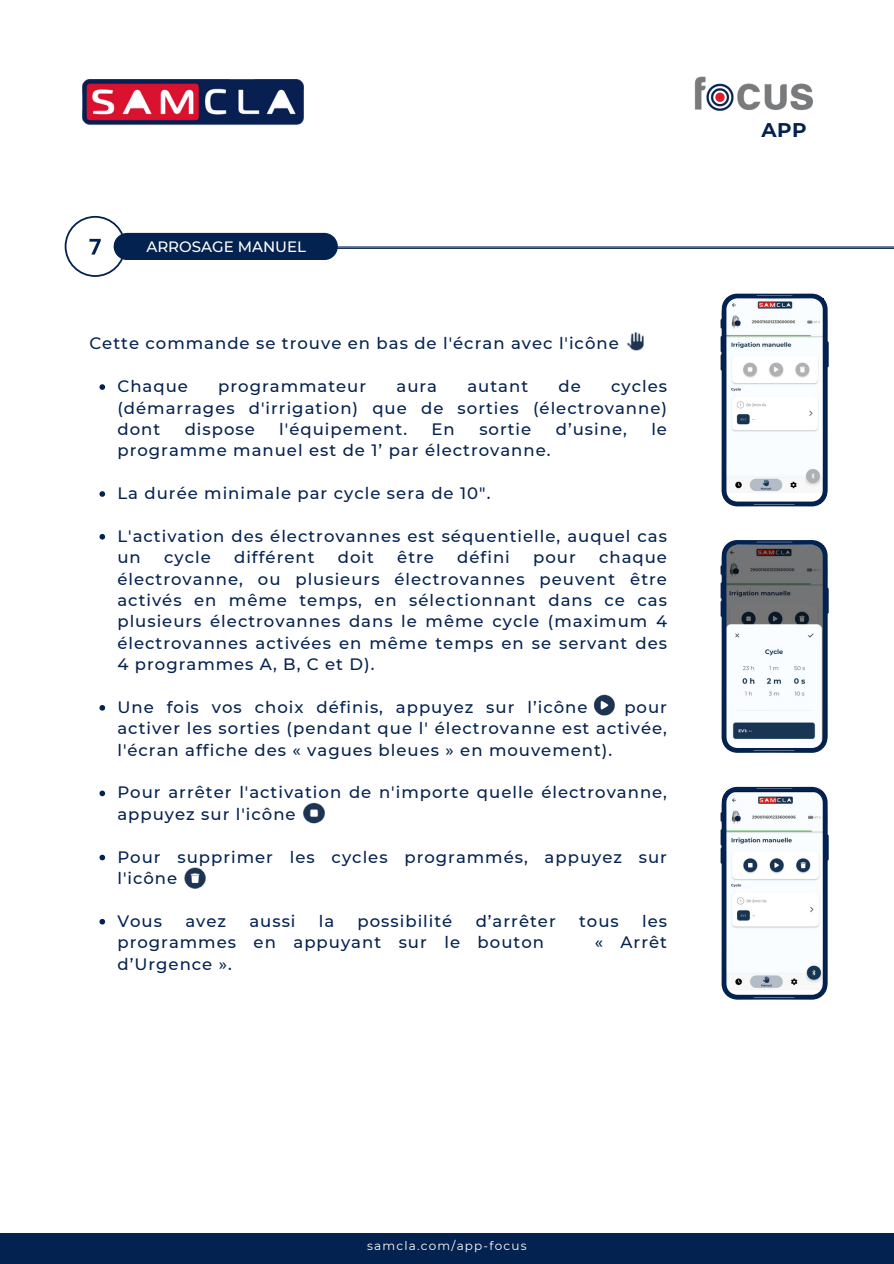
<style>
.page{position:relative;width:894px;height:1264px;background:#fff}
.page>*{position:absolute;margin:0;border:0;box-sizing:border-box;transform-origin:0 0}
.t1{font:700 19.8px "Montserrat";color:#04224f}
.t2{font:500 16.5px/21.3px "Montserrat";letter-spacing:.06em;color:#04224f;text-align:justify}
.t3{font:500 15px "Montserrat";color:#fff}
.t4{font:12px "Montserrat";letter-spacing:.1em;color:#fff}
</style>
<div class="page">
<img style="left:626px;top:332px;width:18px;height:19px">
<svg style="left:720px;top:293px;width:108px;height:213px"></svg>
<svg style="left:720px;top:786px;width:108px;height:213px"></svg>
<svg style="left:720px;top:540px;width:108px;height:212px"></svg>
<svg style="left:99px;top:384px;width:6px;height:6px"></svg>
<svg style="left:99px;top:491px;width:6px;height:6px"></svg>
<svg style="left:99px;top:534px;width:6px;height:5px"></svg>
<svg style="left:99px;top:705px;width:6px;height:5px"></svg>
<svg style="left:99px;top:790px;width:6px;height:6px"></svg>
<svg style="left:99px;top:854px;width:6px;height:6px"></svg>
<svg style="left:99px;top:918px;width:6px;height:6px"></svg>
<img style="left:593px;top:694px;width:22px;height:22px">
<img style="left:303px;top:802px;width:22px;height:22px">
<img style="left:184px;top:867px;width:22px;height:22px">
<img style="left:82px;top:79px;width:222px;height:46px">
<img style="left:694px;top:76px;width:119px;height:35px">
<svg style="left:65px;top:216px;width:59px;height:61px"></svg>
<hr style="left:203px;top:248px;width:690px;height:1px;background:#04224f">
<hr style="left:205px;top:246px;width:688px;height:1px;background:#04224f">
<div style="left:114px;top:233px;width:224px;height:27px;background:#04224f;border-radius:14px"></div>
<div style="left:0;top:1232px;width:893px;height:31px;background:#04224f"></div>
<p class="t3" style="left:146px;top:237px;width:161px">ARROSAGE MANUEL</p>
<h2 class="t2" style="left:89px;top:333px;width:531px">Cette commande se trouve en bas de l'écran avec l'icône</h2>
<p class="t2" style="left:117px;top:375px;width:72px">Chaque</p>
<p class="t2" style="left:218px;top:375px;width:149px">programmateur</p>
<p class="t2" style="left:396px;top:375px;width:42px">aura</p>
<p class="t2" style="left:467px;top:375px;width:62px">autant</p>
<p class="t2" style="left:558px;top:375px;width:24px">de</p>
<p class="t2" style="left:117px;top:375px;width:551px;text-indent:493px">cycles (démarrages d'irrigation) que de sorties (électrovanne) dont</p>
<p class="t2" style="left:185px;top:418px;width:72px">dispose</p>
<p class="t2" style="left:279px;top:418px;width:129px">l'équipement.</p>
<p class="t2" style="left:431px;top:418px;width:25px">En</p>
<p class="t2" style="left:479px;top:418px;width:53px">sortie</p>
<p class="t2" style="left:555px;top:418px;width:73px">d’usine,</p>
<p class="t2" style="left:651px;top:418px;width:17px">le</p>
<p class="t2" style="left:117px;top:440px;width:434px">programme manuel est de 1’ par électrovanne.</p>
<h3 class="t2" style="left:117px;top:482px;width:374px">La durée minimale par cycle sera de 10".</h3>
<p class="t2" style="left:117px;top:525px;width:551px">L'activation des électrovannes est séquentielle, auquel cas un</p>
<p class="t2" style="left:164px;top:546px;width:48px">cycle</p>
<p class="t2" style="left:234px;top:546px;width:82px">différent</p>
<p class="t2" style="left:338px;top:546px;width:38px">doit</p>
<p class="t2" style="left:397px;top:546px;width:38px">être</p>
<p class="t2" style="left:457px;top:546px;width:54px">défini</p>
<p class="t2" style="left:533px;top:546px;width:44px">pour</p>
<p class="t2" style="left:117px;top:546px;width:551px;text-indent:481px">chaque électrovanne, ou plusieurs électrovannes peuvent être activés en même temps, en sélectionnant dans ce cas plusieurs électrovannes dans le même cycle (maximum 4 électrovannes activées en même temps en se servant des 4 programmes A, B, C et D).</p>
<p class="t2" style="left:117px;top:696px;width:471px">Une fois vos choix définis, appuyez sur l’icône</p>
<p class="t2" style="left:117px;top:696px;width:551px;text-indent:507px">pour activer les sorties (pendant que l' électrovanne est activée, l'écran affiche des « vagues bleues » en mouvement).</p>
<p class="t2" style="left:117px;top:782px;width:551px">Pour arrêter l'activation de n'importe quelle électrovanne, appuyez sur l'icône</p>
<p class="t2" style="left:117px;top:846px;width:551px">Pour supprimer les cycles programmés, appuyez sur l'icône</p>
<p class="t2" style="left:117px;top:910px;width:46px">Vous</p>
<p class="t2" style="left:185px;top:910px;width:42px">avez</p>
<p class="t2" style="left:249px;top:910px;width:48px">aussi</p>
<p class="t2" style="left:319px;top:910px;width:17px">la</p>
<p class="t2" style="left:357px;top:910px;width:96px">possibilité</p>
<p class="t2" style="left:475px;top:910px;width:82px">d’arrêter</p>
<p class="t2" style="left:579px;top:910px;width:41px">tous</p>
<p class="t2" style="left:642px;top:910px;width:26px">les</p>
<p class="t2" style="left:117px;top:931px;width:428px">programmes en appuyant sur le bouton</p>
<p class="t2" style="left:594px;top:931px;width:74px">« Arrêt</p>
<p class="t2" style="left:117px;top:953px;width:116px">d’Urgence ».</p>
<p class="t1" style="left:761px;top:117px;width:47px">APP</p>
<p class="t4" style="left:367px;top:1238px;width:161px">samcla.com/app-focus</p>
</div>
